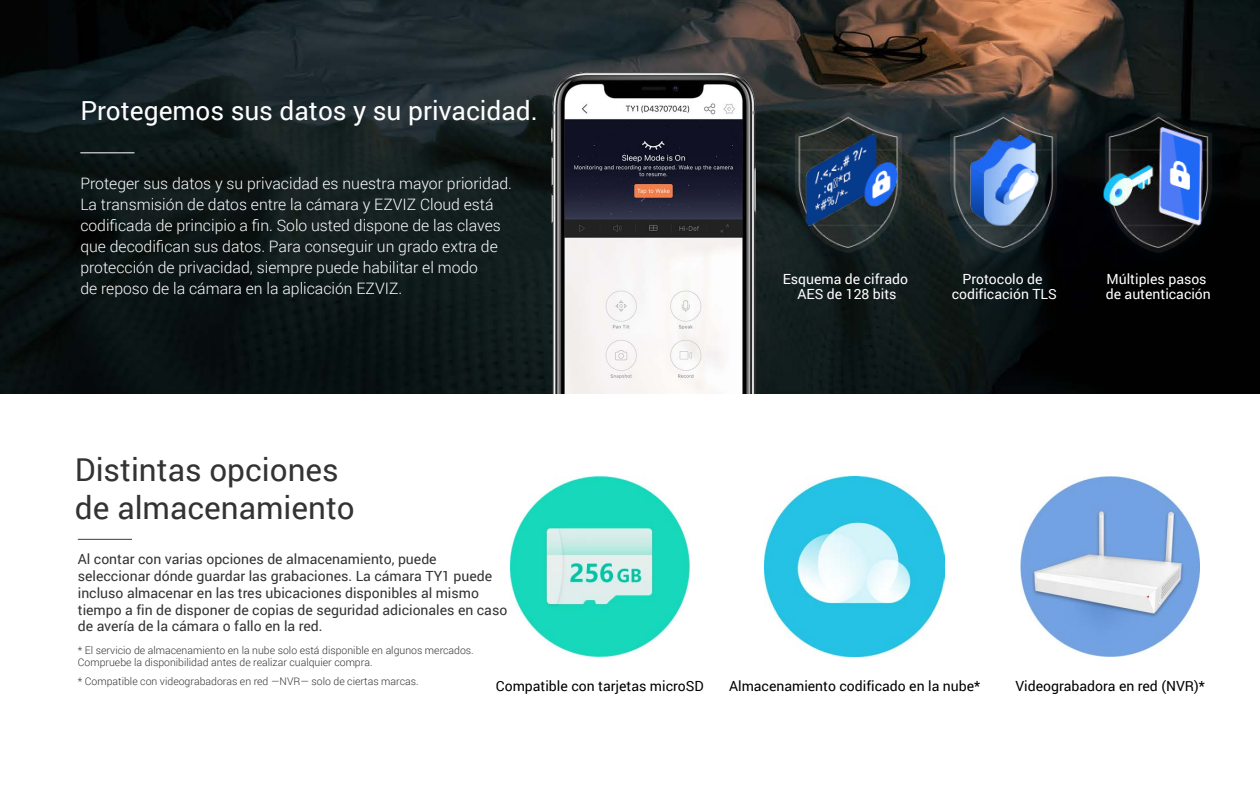
<style>
.page{position:relative;width:1260px;height:788px;background:#fff}
.page>*{position:absolute;margin:0;border:0;box-sizing:border-box;transform-origin:0 0}
.t1{font:31.5px/37.8px "Roboto";color:#333}
.t2{font:26.25px "Roboto";color:#fff}
.t3{font:300 15.75px/21px "Roboto";color:#fff}
.t4{font:14px/16.8px "Roboto";color:#333}
.t5{font:14px "Roboto";color:#000}
.t6{font:14px/15.8px "Roboto";color:#fff;text-align:center}
.t7{font:300 10.5px/12.6px "Roboto";color:#333}
</style>
<div class="page">
<img style="left:0;top:0;width:1260px;height:394px">
<img style="left:551px;top:73px;width:204px;height:321px">
<hr style="left:80px;top:152px;width:54px;height:1px;background:#fff">
<hr style="left:78px;top:539px;width:54px;height:1px;background:#3e3a39">
<img style="left:1020px;top:476px;width:180px;height:180px">
<img style="left:765px;top:476px;width:179px;height:180px">
<img style="left:510px;top:476px;width:179px;height:180px">
<img style="left:779px;top:95px;width:451px;height:175px">
<h2 class="t2" style="left:80px;top:92px;width:459px">Protegemos sus datos y su privacidad.</h2>
<p class="t3" style="left:80px;top:172px;width:433px">Proteger sus datos y su privacidad es nuestra mayor prioridad.<br>La transmisión de datos entre la cámara y EZVIZ Cloud está codificada de principio a fin. Solo usted dispone de las claves que decodifican sus datos. Para conseguir un grado extra de protección de privacidad, siempre puede habilitar el modo<br>de reposo de la cámara en la aplicación EZVIZ.</p>
<h1 class="t1" style="left:75px;top:450px;width:281px">Distintas opciones de almacenamiento</h1>
<p class="t6" style="left:783px;top:270px;width:127px">Esquema de cifrado<br>AES de 128 bits</p>
<p class="t6" style="left:952px;top:270px;width:107px">Protocolo de codificación TLS</p>
<p class="t6" style="left:1106px;top:270px;width:107px;text-align:left">Múltiples pasos de autenticación</p>
<p class="t4" style="left:78px;top:550px;width:431px">Al contar con varias opciones de almacenamiento, puede seleccionar dónde guardar las grabaciones. La cámara TY1 puede incluso almacenar en las tres ubicaciones disponibles al mismo tiempo a fin de disponer de copias de seguridad adicionales en caso de avería de la cámara o fallo en la red.</p>
<p class="t7" style="left:78px;top:643px;width:397px">* El servicio de almacenamiento en la nube solo está disponible en algunos mercados.<br>Compruebe la disponibilidad antes de realizar cualquier compra.</p>
<p class="t7" style="left:78px;top:675px;width:342px">* Compatible con videograbadoras en red —NVR— solo de ciertas marcas.</p>
<p class="t5" style="left:496px;top:676px;width:209px">Compatible con tarjetas microSD</p>
<p class="t5" style="left:729px;top:676px;width:253px">Almacenamiento codificado en la nube*</p>
<p class="t5" style="left:1015px;top:676px;width:191px">Videograbadora en red (NVR)*</p>
</div>
